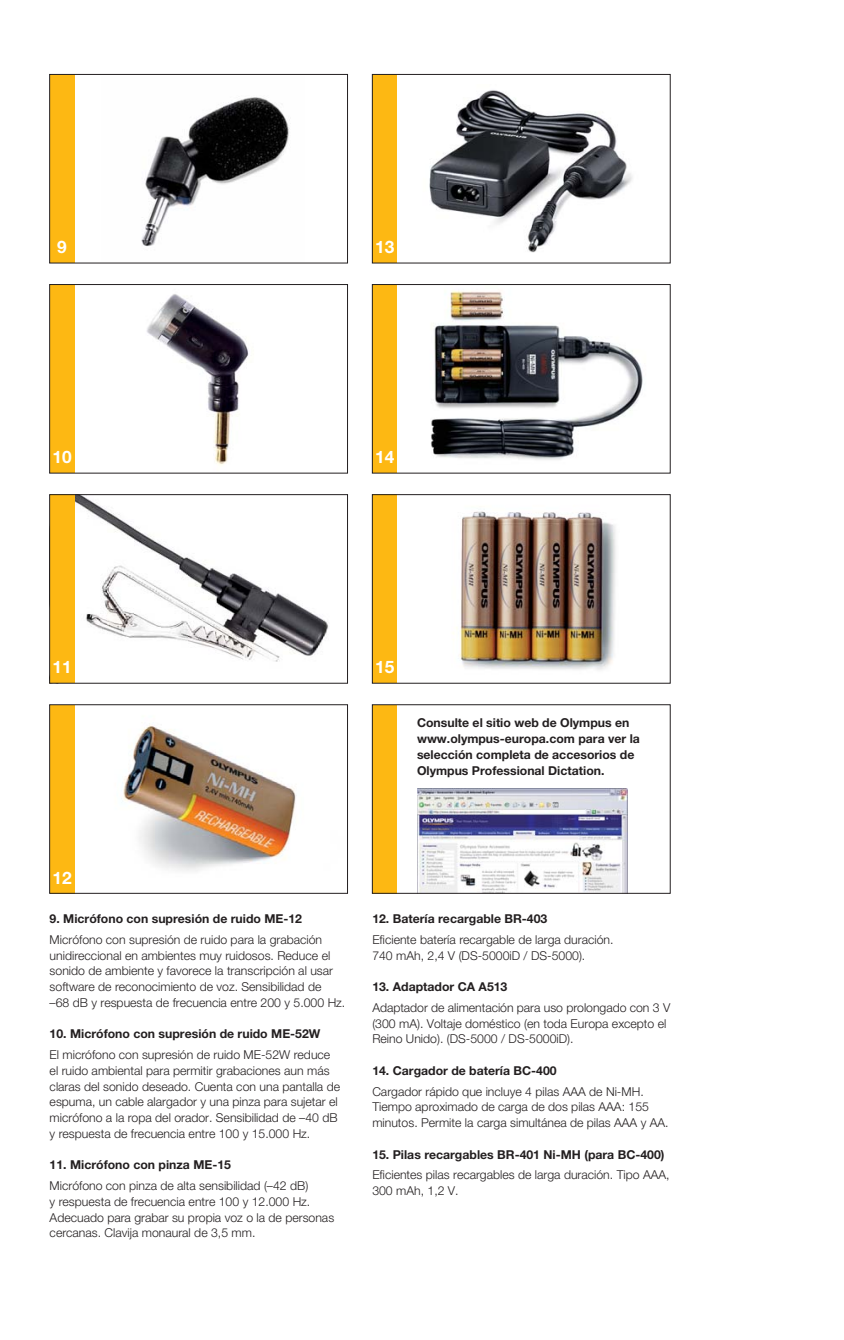
<style>
.page{position:relative;width:844px;height:1340px;background:#fff}
.page>*{position:absolute;margin:0;border:0;box-sizing:border-box;transform-origin:0 0}
.t1{font:700 17.15px "Helvetica Neue LT Std";color:#fff}
.t2{font:300 12.25px/15.8px "Helvetica Neue LT Std";color:#231f20}
.t3{font:700 12.25px/15.8px "Helvetica Neue LT Std";color:#231f20}
</style>
<div class="page">
<img style="left:141px;top:97px;width:149px;height:149px">
<img style="left:429px;top:90px;width:203px;height:163px">
<img style="left:146px;top:294px;width:103px;height:171px">
<img style="left:431px;top:290px;width:212px;height:170px">
<img style="left:74px;top:496px;width:255px;height:185px">
<img style="left:74px;top:706px;width:222px;height:185px">
<img style="left:453px;top:511px;width:163px;height:159px">
<img style="left:417px;top:788px;width:210px;height:103px">
<div style="left:50px;top:74px;width:24px;height:189px;background:#fdb813"></div>
<div style="left:372px;top:74px;width:25px;height:189px;background:#fdb813"></div>
<div style="left:50px;top:284px;width:24px;height:189px;background:#fdb813"></div>
<div style="left:372px;top:284px;width:25px;height:189px;background:#fdb813"></div>
<div style="left:50px;top:494px;width:24px;height:189px;background:#fdb813"></div>
<div style="left:372px;top:494px;width:25px;height:189px;background:#fdb813"></div>
<div style="left:50px;top:704px;width:24px;height:189px;background:#fdb813"></div>
<div style="left:372px;top:704px;width:25px;height:189px;background:#fdb813"></div>
<div style="left:49px;top:74px;width:299px;height:189px;border:1px solid #231f20"></div>
<div style="left:372px;top:74px;width:298px;height:189px;border:1px solid #231f20"></div>
<div style="left:49px;top:284px;width:299px;height:189px;border:1px solid #231f20"></div>
<div style="left:372px;top:284px;width:298px;height:189px;border:1px solid #231f20"></div>
<div style="left:49px;top:494px;width:299px;height:189px;border:1px solid #231f20"></div>
<div style="left:49px;top:704px;width:299px;height:189px;border:1px solid #231f20"></div>
<div style="left:372px;top:494px;width:298px;height:189px;border:1px solid #231f20"></div>
<div style="left:372px;top:704px;width:298px;height:189px;border:1px solid #231f20"></div>
<h1 class="t1" style="left:57px;top:241px;width:11px">9</h1>
<h1 class="t1" style="left:375px;top:241px;width:21px">13</h1>
<h1 class="t1" style="left:52px;top:451px;width:21px">10</h1>
<h1 class="t1" style="left:375px;top:451px;width:21px">14</h1>
<h1 class="t1" style="left:52px;top:661px;width:21px">11</h1>
<h1 class="t1" style="left:375px;top:661px;width:21px">15</h1>
<p class="t3" style="left:417px;top:716px;width:224px">Consulte el sitio web de Olympus en www.olympus-europa.com para ver la selección completa de accesorios de Olympus Professional Dictation.</p>
<h1 class="t1" style="left:52px;top:871px;width:21px">12</h1>
<p class="t3" style="left:50px;top:912px;width:254px">9. Micrófono con supresión de ruido ME-12</p>
<p class="t2" style="left:50px;top:932px;width:297px">Micrófono con supresión de ruido para la grabación unidireccional en ambientes muy ruidosos. Reduce el sonido de ambiente y favorece la transcripción al usar software de reconocimiento de voz. Sensibilidad de<br>–68 dB y respuesta de frecuencia entre 200 y 5.000 Hz.</p>
<p class="t3" style="left:50px;top:1027px;width:272px">10. Micrófono con supresión de ruido ME-52W</p>
<p class="t2" style="left:50px;top:1048px;width:292px">El micrófono con supresión de ruido ME-52W reduce el ruido ambiental para permitir grabaciones aun más claras del sonido deseado. Cuenta con una pantalla de espuma, un cable alargador y una pinza para sujetar el micrófono a la ropa del orador. Sensibilidad de –40 dB y respuesta de frecuencia entre 100 y 15.000 Hz.</p>
<p class="t3" style="left:50px;top:1158px;width:183px">11. Micrófono con pinza ME-15</p>
<p class="t2" style="left:50px;top:1179px;width:286px">Micrófono con pinza de alta sensibilidad (–42 dB)<br>y respuesta de frecuencia entre 100 y 12.000 Hz.<br>Adecuado para grabar su propia voz o la de personas cercanas. Clavija monaural de 3,5 mm.</p>
<p class="t3" style="left:372px;top:912px;width:176px">12. Batería recargable BR-403</p>
<p class="t2" style="left:372px;top:932px;width:243px">Eficiente batería recargable de larga duración.<br>740 mAh, 2,4 V (DS-5000iD / DS-5000).</p>
<p class="t3" style="left:372px;top:980px;width:137px">13. Adaptador CA A513</p>
<p class="t2" style="left:372px;top:1000px;width:299px">Adaptador de alimentación para uso prolongado con 3 V (300 mA). Voltaje doméstico (en toda Europa excepto el<br>Reino Unido). (DS-5000 / DS-5000iD).</p>
<p class="t3" style="left:372px;top:1063px;width:186px">14. Cargador de batería BC-400</p>
<p class="t2" style="left:372px;top:1084px;width:298px">Cargador rápido que incluye 4 pilas AAA de Ni-MH.<br>Tiempo aproximado de carga de dos pilas AAA: 155 minutos. Permite la carga simultánea de pilas AAA y AA.</p>
<p class="t3" style="left:372px;top:1147px;width:293px">15. Pilas recargables BR-401 Ni-MH (para BC-400)</p>
<p class="t2" style="left:372px;top:1168px;width:299px">Eficientes pilas recargables de larga duración. Tipo AAA,<br>300 mAh, 1,2 V.</p>
</div>
